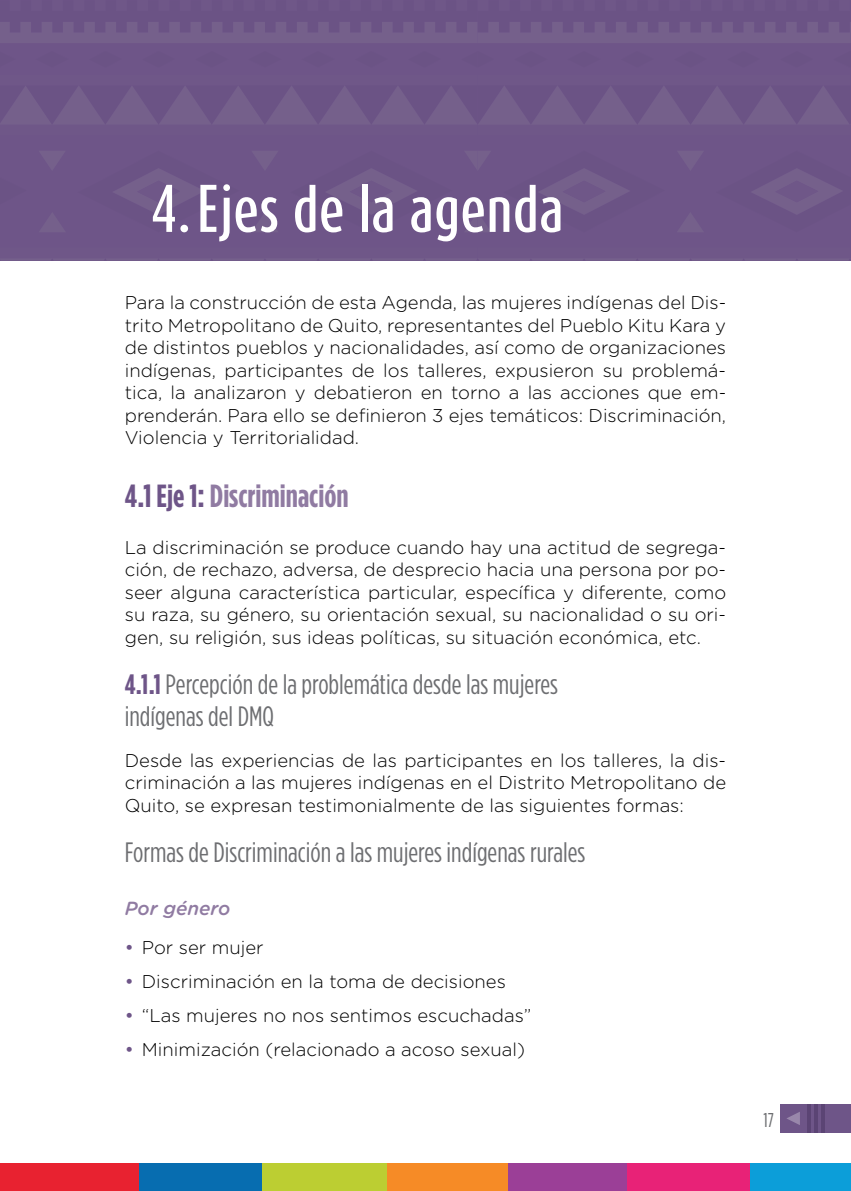
<style>
.page{position:relative;width:851px;height:1191px;background:#fff}
.page>*{position:absolute;margin:0;border:0;box-sizing:border-box;transform-origin:0 0}
.t1{font:500 56px "Dax Compact";color:#fff}
.t2{font:700 32px "Gotham Condensed";color:#907ba2}
.t3{font:28px/32px "Gotham Condensed";color:#6d6e71}
.t4{font:20px "Gotham Condensed";color:#6d6e71}
.t5{font:italic 500 19px "Gotham Rounded";color:#907ba2}
.t6{font:300 18.4px/22.4px "Gotham Rounded";color:#000;text-align:justify}
.s1{color:#6e5588}
.s2{font-weight:700;color:#6e5588}
.s3{font-weight:400;font-size:19px;color:#6e5588}
</style>
<div class="page">
<hr style="left:0;top:1164px;width:3px;height:27px;background:#e82230">
<div style="left:1px;top:1164px;width:139px;height:27px;background:#e82230"></div>
<div style="left:505px;top:1164px;width:124px;height:27px;background:#9b3f97"></div>
<div style="left:627px;top:1164px;width:124px;height:27px;background:#e82277"></div>
<div style="left:750px;top:1164px;width:100px;height:27px;background:#0c9ed9"></div>
<div style="left:384px;top:1164px;width:123px;height:27px;background:#f68b26"></div>
<div style="left:140px;top:1164px;width:124px;height:27px;background:#076db0"></div>
<div style="left:263px;top:1164px;width:123px;height:27px;background:#bcce32"></div>
<svg style="left:780px;top:1104px;width:70px;height:28px;background:#6b5285"></svg>
<svg style="left:787px;top:1112px;width:12px;height:13px"></svg>
<svg style="left:821px;top:1104px;width:3px;height:28px"></svg>
<div style="left:0;top:0;width:850px;height:261px;background:#6e5588"></div>
<svg style="left:40px;top:213px;width:25px;height:19px"></svg>
<svg style="left:40px;top:151px;width:25px;height:18px"></svg>
<svg style="left:252px;top:214px;width:25px;height:18px"></svg>
<svg style="left:115px;top:169px;width:88px;height:45px"></svg>
<svg style="left:253px;top:151px;width:24px;height:18px"></svg>
<svg style="left:327px;top:169px;width:88px;height:45px"></svg>
<svg style="left:678px;top:151px;width:25px;height:19px"></svg>
<svg style="left:678px;top:213px;width:25px;height:19px"></svg>
<svg style="left:753px;top:169px;width:88px;height:45px"></svg>
<svg style="left:0;top:22px;width:850px;height:21px"></svg>
<svg style="left:465px;top:151px;width:25px;height:18px"></svg>
<svg style="left:465px;top:214px;width:25px;height:18px"></svg>
<svg style="left:540px;top:169px;width:88px;height:45px"></svg>
<svg style="left:1px;top:87px;width:847px;height:37px"></svg>
<svg style="left:1px;top:259px;width:847px;height:1px"></svg>
<h1 class="t1" style="left:150px;top:172px;width:415px">4.Ejes de la agenda</h1>
<p class="t6" style="left:125px;top:291px;width:603px">Para la construcción de esta Agenda, las mujeres indígenas del Dis&shy;trito Metropolitano de Quito, representantes del Pueblo Kitu Kara y de distintos pueblos y nacionalidades, así como de organizaciones indígenas, participantes de los talleres, expusieron su problemá&shy;tica, la analizaron y debatieron en torno a las acciones que em&shy;prenderán. Para ello se definieron 3 ejes temáticos: Discriminación, Violencia y Territorialidad.</p>
<h2 class="t2" style="left:125px;top:477px;width:225px"><span class="s1">4.1 Eje 1:</span> Discriminación</h2>
<p class="t6" style="left:125px;top:535px;width:602px">La discriminación se produce cuando hay una actitud de segrega&shy;ción, de rechazo, adversa, de desprecio hacia una persona por po&shy;seer alguna característica particular, específica y diferente, como su raza, su género, su orientación sexual, su nacionalidad o su ori&shy;gen, su religión, sus ideas políticas, su situación económica, etc.</p>
<h3 class="t3" style="left:125px;top:667px;width:434px"><span class="s2">4.1.1</span> Percepción de la problemática desde las mujeres indígenas del DMQ</h3>
<p class="t6" style="left:125px;top:748px;width:602px">Desde las experiencias de las participantes en los talleres, la dis&shy;criminación a las mujeres indígenas en el Distrito Metropolitano de Quito, se expresan testimonialmente de las siguientes formas:</p>
<h3 class="t3" style="left:125px;top:835px;width:462px">Formas de Discriminación a las mujeres indígenas rurales</h3>
<p class="t5" style="left:125px;top:894px;width:107px">Por género</p>
<p class="t6" style="left:125px;top:935px;width:140px"><span class="s3">•</span> Por ser mujer</p>
<p class="t6" style="left:125px;top:969px;width:382px"><span class="s3">•</span> Discriminación en la toma de decisiones</p>
<p class="t6" style="left:125px;top:1003px;width:408px"><span class="s3">•</span> “Las mujeres no nos sentimos escuchadas”</p>
<p class="t6" style="left:125px;top:1037px;width:402px"><span class="s3">•</span> Minimización (relacionado a acoso sexual)</p>
<p class="t4" style="left:763px;top:1108px;width:12px">17</p>
</div>
